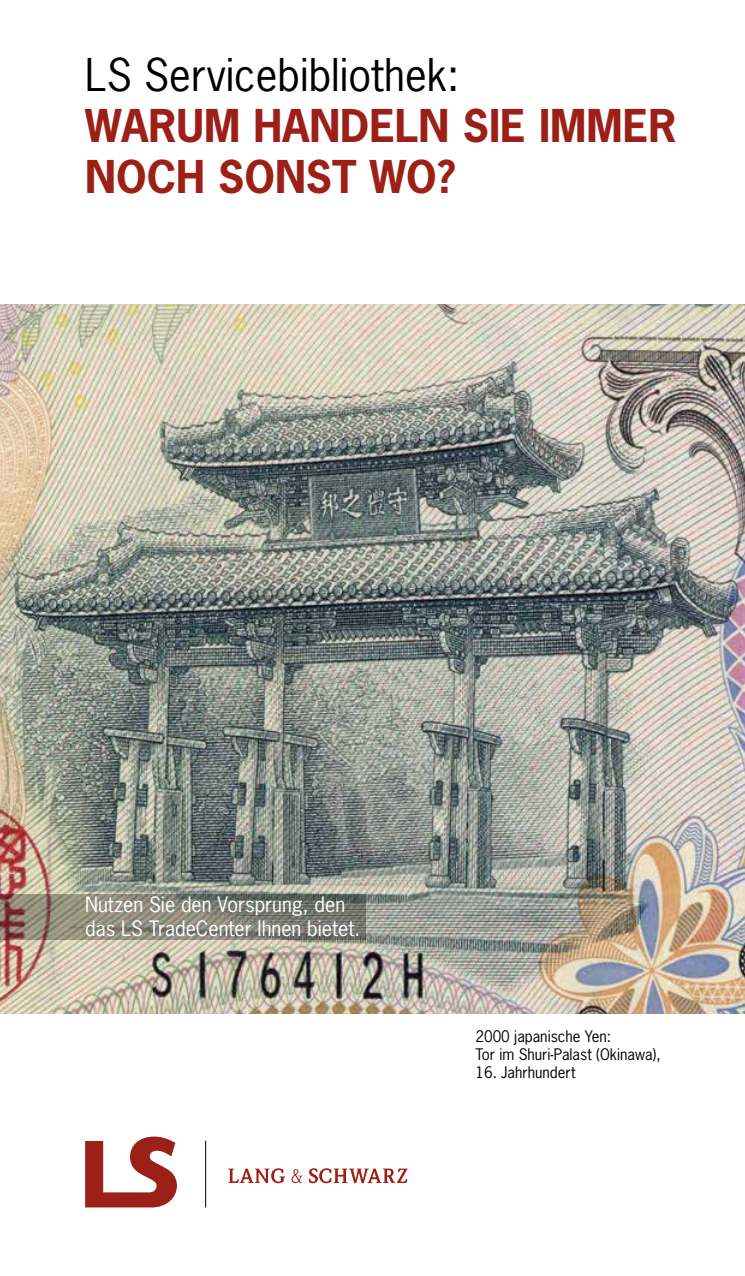
<style>
.page{position:relative;width:745px;height:1276px;background:#fff}
.page>*{position:absolute;margin:0;border:0;box-sizing:border-box;transform-origin:0 0}
.t1{font:700 42.5px/51px "News Gothic LT";color:#9c2017}
.t2{font:42.5px "News Gothic LT";color:#000}
.t3{font:20px/24px "News Gothic LT";color:#fff}
.t4{font:15px/18px "News Gothic LT";color:#000}
</style>
<div class="page">
<img style="left:0;top:305px;width:744px;height:708px">
<svg style="left:228px;top:1168px;width:57px;height:15px"></svg>
<svg style="left:291px;top:1169px;width:11px;height:14px"></svg>
<svg style="left:308px;top:1168px;width:99px;height:15px"></svg>
<svg style="left:85px;top:1136px;width:92px;height:71px"></svg>
<hr style="left:205px;top:1140px;width:1px;height:67px;background:#000">
<svg style="left:0;top:894px;width:365px;height:46px;background:#817e71"></svg>
<h1 class="t2" style="left:85px;top:47px;width:375px">LS Servicebibliothek:</h1>
<h1 class="t1" style="left:85px;top:100px;width:592px">WARUM HANDELN SIE IMMER<br>NOCH SONST WO?</h1>
<h2 class="t3" style="left:85px;top:892px;width:276px">Nutzen Sie den Vorsprung, den das LS TradeCenter Ihnen bietet.</h2>
<p class="t4" style="left:475px;top:1027px;width:187px">2000 japanische Yen:<br>Tor im Shuri-Palast (Okinawa),</p>
<p class="t4" style="left:475px;top:1063px;width:102px">16. Jahrhundert</p>
</div>
